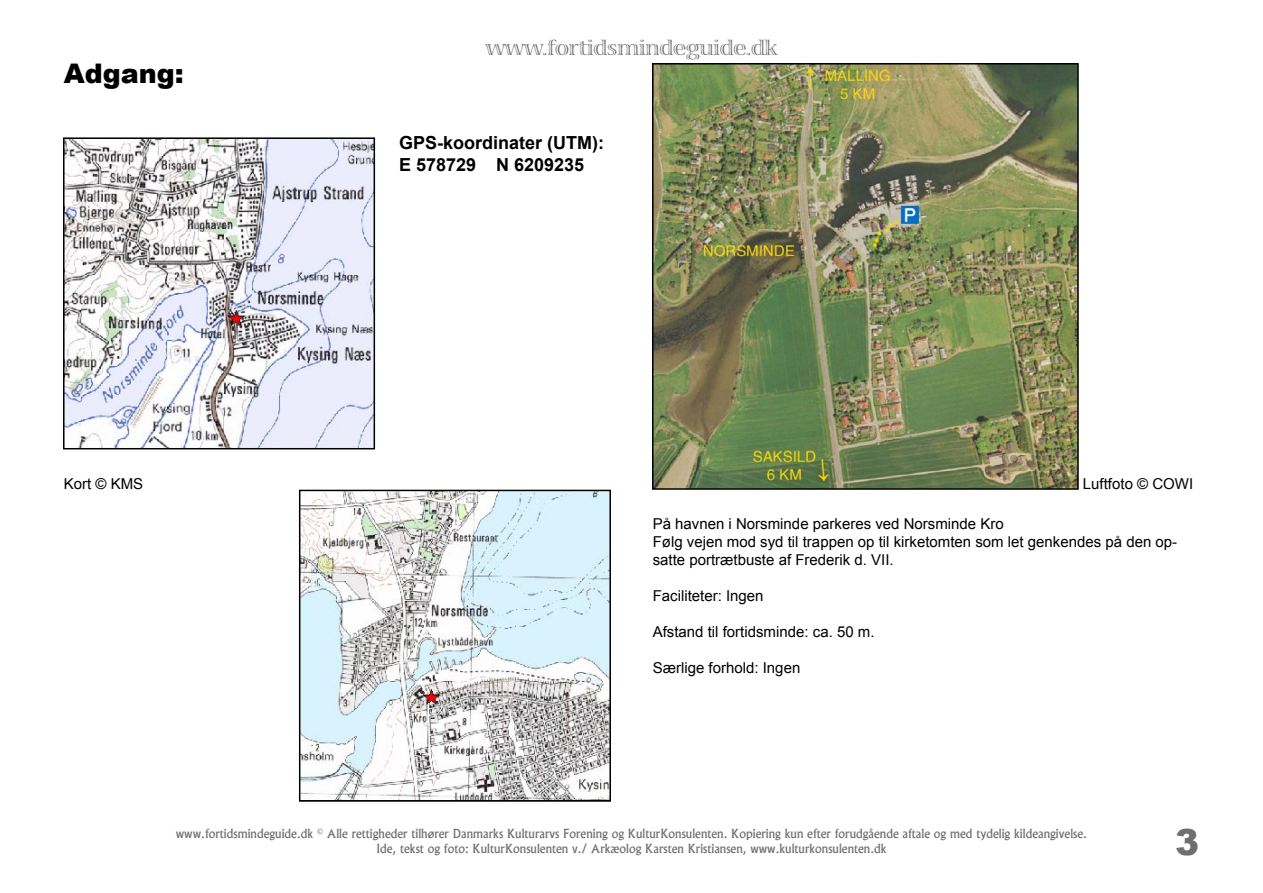
<style>
.page{position:relative;width:1263px;height:893px;background:#fff}
.page>*{position:absolute;margin:0;border:0;box-sizing:border-box;transform-origin:0 0}
.t1{font:900 36px "Arial";color:#6f6f6f}
.t2{font:900 27px "Arial";color:#000}
.t3{font:21px "Viva Std";color:#6f6f6f}
.t4{font:700 18px "Arial";color:#000}
.t5{font:15px/18px "Arial";color:#000}
.t6{font:12px "Alaska";color:#6f6f6f}
</style>
<div class="page">
<img style="left:302px;top:493px;width:306px;height:306px">
<div style="left:299px;top:490px;width:312px;height:312px;border:2px solid #000"></div>
<img style="left:66px;top:140px;width:306px;height:306px">
<div style="left:63px;top:137px;width:312px;height:312px;border:2px solid #000"></div>
<img style="left:655px;top:66px;width:421px;height:421px">
<div style="left:652px;top:63px;width:427px;height:427px;border:2px solid #000"></div>
<p class="t2" style="left:64px;top:54px;width:122px">Adgang:</p>
<p class="t3" style="left:486px;top:37px;width:293px">www.fortidsmindeguide.dk</p>
<p class="t4" style="left:399px;top:131px;width:207px">GPS-koordinater (UTM):</p>
<p class="t4" style="left:399px;top:153px;width:187px">E 578729 N 6209235</p>
<p class="t5" style="left:64px;top:475px;width:81px">Kort © KMS</p>
<p class="t5" style="left:1083px;top:475px;width:112px">Luftfoto © COWI</p>
<p class="t5" style="left:653px;top:515px;width:352px">På havnen i Norsminde parkeres ved Norsminde Kro</p>
<p class="t5" style="left:653px;top:533px;width:526px">Følg vejen mod syd til trappen op til kirketomten som let genkendes på den op&shy;satte portrætbuste af Frederik d. VII.</p>
<p class="t5" style="left:653px;top:587px;width:112px">Faciliteter: Ingen</p>
<p class="t5" style="left:653px;top:623px;width:223px">Afstand til fortidsminde: ca. 50 m.</p>
<p class="t5" style="left:653px;top:659px;width:149px">Særlige forhold: Ingen</p>
<p class="t6" style="left:176px;top:826px;width:913px">www.fortidsmindeguide.dk © Alle rettigheder tilhører Danmarks Kulturarvs Forening og KulturKonsulenten. Kopiering kun efter forudgående aftale og med tydelig kildeangivelse.</p>
<p class="t6" style="left:376px;top:841px;width:512px">Ide, tekst og foto: KulturKonsulenten v./ Arkæolog Karsten Kristiansen, www.kulturkonsulenten.dk</p>
<p class="t1" style="left:1175px;top:816px;width:26px">3</p>
</div>
